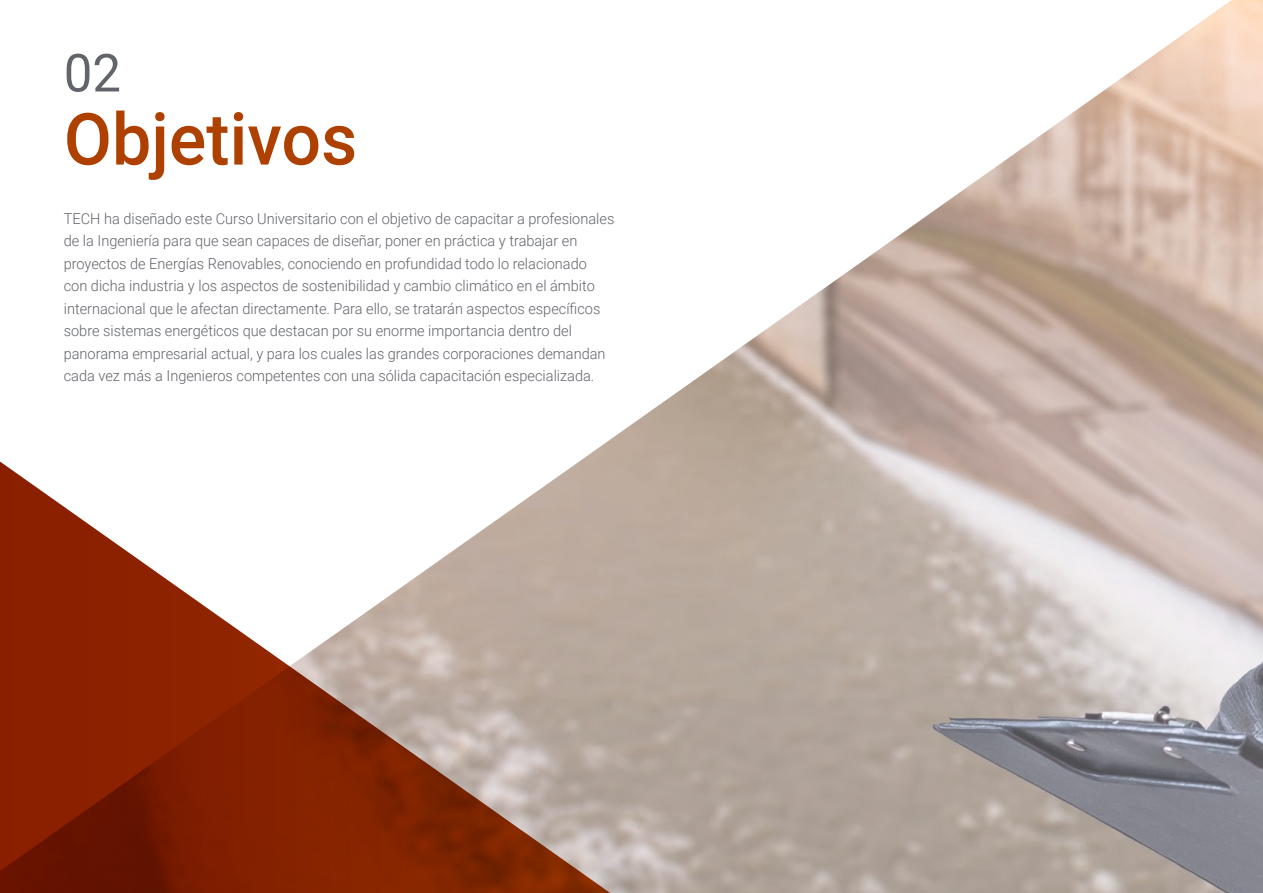
<style>
.page{position:relative;width:1263px;height:893px;background:#fff}
.page>*{position:absolute;margin:0;border:0;box-sizing:border-box;transform-origin:0 0}
.t1{font:500 72px "Roboto";color:#ae4000}
.t2{font:52.5px "Roboto";color:#61646a}
.t3{font:300 15px/22.5px "Roboto";color:#61646a}
</style>
<div class="page">
<img style="left:601px;top:0;width:662px;height:893px">
<svg style="left:0;top:446px;width:640px;height:447px"></svg>
<h2 class="t2" style="left:64px;top:36px;width:59px">02</h2>
<h1 class="t1" style="left:64px;top:89px;width:295px">Objetivos</h1>
<p class="t3" style="left:64px;top:207px;width:552px">TECH ha diseñado este Curso Universitario con el objetivo de capacitar a profesionales de la Ingeniería para que sean capaces de diseñar, poner en práctica y trabajar en proyectos de Energías Renovables, conociendo en profundidad todo lo relacionado<br>con dicha industria y los aspectos de sostenibilidad y cambio climático en el ámbito internacional que le afectan directamente. Para ello, se tratarán aspectos específicos sobre sistemas energéticos que destacan por su enorme importancia dentro del panorama empresarial actual, y para los cuales las grandes corporaciones demandan cada vez más a Ingenieros competentes con una sólida capacitación especializada.</p>
</div>
